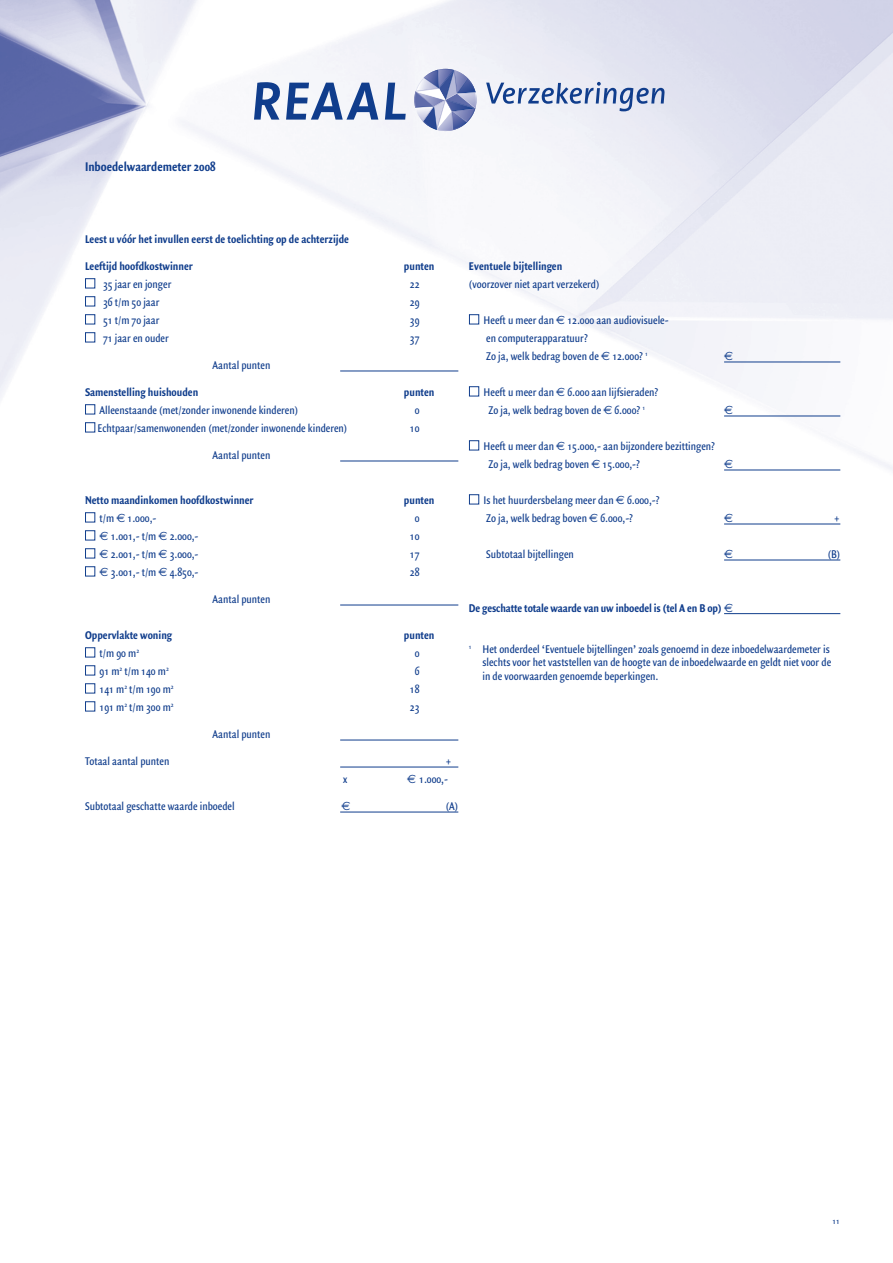
<style>
.page{position:relative;width:893px;height:1263px;background:#fff}
.page>*{position:absolute;margin:0;border:0;box-sizing:border-box;transform-origin:0 0}
.t1{font:700 13.5px "Quadraat Sans Con";color:#103d8c}
.t2{font:12px/18px "Quadraat Sans Con";color:#103d8c}
.t3{font:700 12px "Quadraat Sans Con";color:#103d8c}
.t4{font:12px "Euro Sans";color:#103d8c}
.t5{font:9px "Quadraat Sans Con";color:#103d8c}
.s1{font-family:"Euro Sans"}
.s2{font-family:"Euro Sans";font-weight:400}
</style>
<div class="page">
<img style="left:0;top:0;width:893px;height:525px">
<svg style="left:385px;top:69px;width:95px;height:62px"></svg>
<svg style="left:254px;top:82px;width:124px;height:38px"></svg>
<svg style="left:486px;top:82px;width:178px;height:29px"></svg>
<hr style="left:340px;top:371px;width:118px;height:1px;background:#103d8c">
<hr style="left:340px;top:461px;width:118px;height:1px;background:#103d8c">
<hr style="left:340px;top:605px;width:118px;height:1px;background:#103d8c">
<hr style="left:340px;top:740px;width:118px;height:1px;background:#103d8c">
<hr style="left:340px;top:767px;width:118px;height:1px;background:#103d8c">
<hr style="left:340px;top:812px;width:118px;height:1px;background:#103d8c">
<div style="left:85px;top:278px;width:10px;height:10px;border:1px solid #103d8c"></div>
<div style="left:85px;top:296px;width:10px;height:10px;border:1px solid #103d8c"></div>
<div style="left:85px;top:314px;width:10px;height:10px;border:1px solid #103d8c"></div>
<div style="left:85px;top:332px;width:10px;height:10px;border:1px solid #103d8c"></div>
<div style="left:85px;top:404px;width:10px;height:10px;border:1px solid #103d8c"></div>
<div style="left:85px;top:422px;width:10px;height:10px;border:1px solid #103d8c"></div>
<div style="left:85px;top:512px;width:10px;height:10px;border:1px solid #103d8c"></div>
<div style="left:85px;top:530px;width:10px;height:10px;border:1px solid #103d8c"></div>
<div style="left:85px;top:548px;width:10px;height:10px;border:1px solid #103d8c"></div>
<div style="left:85px;top:566px;width:10px;height:10px;border:1px solid #103d8c"></div>
<div style="left:85px;top:647px;width:10px;height:10px;border:1px solid #103d8c"></div>
<div style="left:85px;top:665px;width:10px;height:10px;border:1px solid #103d8c"></div>
<div style="left:85px;top:683px;width:10px;height:10px;border:1px solid #103d8c"></div>
<div style="left:85px;top:701px;width:10px;height:10px;border:1px solid #103d8c"></div>
<hr style="left:724px;top:362px;width:116px;height:1px;background:#103d8c">
<hr style="left:724px;top:416px;width:116px;height:1px;background:#103d8c">
<hr style="left:724px;top:470px;width:116px;height:1px;background:#103d8c">
<hr style="left:724px;top:524px;width:116px;height:1px;background:#103d8c">
<hr style="left:724px;top:560px;width:116px;height:1px;background:#103d8c">
<hr style="left:724px;top:613px;width:116px;height:1px;background:#103d8c">
<div style="left:469px;top:314px;width:10px;height:10px;border:1px solid #103d8c"></div>
<div style="left:469px;top:386px;width:10px;height:10px;border:1px solid #103d8c"></div>
<div style="left:469px;top:440px;width:10px;height:10px;border:1px solid #103d8c"></div>
<div style="left:469px;top:494px;width:10px;height:10px;border:1px solid #103d8c"></div>
<p class="t1" style="left:85px;top:159px;width:132px">Inboedelwaardemeter 2008</p>
<p class="t3" style="left:85px;top:232px;width:266px">Leest u vóór het invullen eerst de toelichting op de achterzijde</p>
<p class="t3" style="left:85px;top:259px;width:109px">Leeftijd hoofdkostwinner</p>
<p class="t3" style="left:404px;top:259px;width:32px">punten</p>
<p class="t2" style="left:103px;top:275px;width:70px">35 jaar en jonger</p>
<p class="t2" style="left:410px;top:275px;width:11px">22</p>
<p class="t2" style="left:103px;top:293px;width:58px">36 t/m 50 jaar</p>
<p class="t2" style="left:410px;top:293px;width:11px">29</p>
<p class="t2" style="left:103px;top:311px;width:58px">51 t/m 70 jaar</p>
<p class="t2" style="left:410px;top:311px;width:11px">39</p>
<p class="t2" style="left:103px;top:329px;width:67px">71 jaar en ouder</p>
<p class="t2" style="left:410px;top:329px;width:11px">37</p>
<p class="t2" style="left:213px;top:356px;width:59px">Aantal punten</p>
<p class="t3" style="left:85px;top:385px;width:115px">Samenstelling huishouden</p>
<p class="t3" style="left:404px;top:385px;width:32px">punten</p>
<p class="t2" style="left:100px;top:401px;width:200px">Alleenstaande (met/zonder inwonende kinderen)</p>
<p class="t2" style="left:415px;top:401px;width:6px">0</p>
<p class="t2" style="left:97px;top:419px;width:251px">Echtpaar/samenwonenden (met/zonder inwonende kinderen)</p>
<p class="t2" style="left:410px;top:419px;width:11px">10</p>
<p class="t2" style="left:213px;top:446px;width:59px">Aantal punten</p>
<p class="t3" style="left:85px;top:493px;width:170px">Netto maandinkomen hoofdkostwinner</p>
<p class="t3" style="left:404px;top:493px;width:32px">punten</p>
<p class="t2" style="left:100px;top:509px;width:58px">t/m <span class="s1">€</span> 1.000,-</p>
<p class="t2" style="left:415px;top:509px;width:6px">0</p>
<p class="t2" style="left:100px;top:527px;width:100px"><span class="s1">€</span> 1.001,- t/m <span class="s1">€</span> 2.000,-</p>
<p class="t2" style="left:410px;top:527px;width:11px">10</p>
<p class="t2" style="left:100px;top:545px;width:100px"><span class="s1">€</span> 2.001,- t/m <span class="s1">€</span> 3.000,-</p>
<p class="t2" style="left:410px;top:545px;width:11px">17</p>
<p class="t2" style="left:100px;top:563px;width:100px"><span class="s1">€</span> 3.001,- t/m <span class="s1">€</span> 4.850,-</p>
<p class="t2" style="left:410px;top:563px;width:11px">28</p>
<p class="t2" style="left:213px;top:590px;width:59px">Aantal punten</p>
<p class="t3" style="left:85px;top:628px;width:89px">Oppervlakte woning</p>
<p class="t3" style="left:404px;top:628px;width:32px">punten</p>
<p class="t2" style="left:100px;top:644px;width:41px">t/m 90 m<sup>2</sup></p>
<p class="t2" style="left:415px;top:644px;width:6px">0</p>
<p class="t2" style="left:100px;top:662px;width:71px">91 m<sup>2</sup> t/m 140 m<sup>2</sup></p>
<p class="t2" style="left:415px;top:662px;width:6px">6</p>
<p class="t2" style="left:100px;top:680px;width:75px">141 m<sup>2</sup> t/m 190 m<sup>2</sup></p>
<p class="t2" style="left:410px;top:680px;width:11px">18</p>
<p class="t2" style="left:100px;top:698px;width:75px">191 m<sup>2</sup> t/m 300 m<sup>2</sup></p>
<p class="t2" style="left:410px;top:698px;width:11px">23</p>
<p class="t2" style="left:213px;top:725px;width:59px">Aantal punten</p>
<p class="t2" style="left:85px;top:752px;width:86px">Totaal aantal punten</p>
<p class="t2" style="left:446px;top:752px;width:6px">+</p>
<p class="t2" style="left:343px;top:770px;width:6px">x</p>
<p class="t2" style="left:407px;top:770px;width:42px"><span class="s1">€</span> 1.000,-</p>
<p class="t2" style="left:85px;top:797px;width:151px">Subtotaal geschatte waarde inboedel</p>
<p class="t4" style="left:342px;top:799px;width:10px">€</p>
<p class="t2" style="left:446px;top:797px;width:14px">(A)</p>
<p class="t3" style="left:469px;top:259px;width:95px">Eventuele bijtellingen</p>
<p class="t2" style="left:469px;top:275px;width:132px">(voorzover niet apart verzekerd)</p>
<p class="t2" style="left:484px;top:311px;width:187px">Heeft u meer dan <span class="s1">€</span> 12.000 aan audiovisuele&shy;en computerapparatuur?<br>Zo ja, welk bedrag boven de <span class="s1">€</span> 12.000? <sup>1</sup></p>
<p class="t2" style="left:488px;top:383px;width:172px;text-indent:-5px">Heeft u meer dan <span class="s1">€</span> 6.000 aan lijfsieraden?<br>Zo ja, welk bedrag boven de <span class="s1">€</span> 6.000? <sup>1</sup></p>
<p class="t4" style="left:724px;top:349px;width:10px">€</p>
<p class="t4" style="left:724px;top:403px;width:10px">€</p>
<p class="t2" style="left:488px;top:437px;width:228px;text-indent:-5px">Heeft u meer dan <span class="s1">€</span> 15.000,- aan bijzondere bezittingen?<br>Zo ja, welk bedrag boven <span class="s1">€</span> 15.000,-?</p>
<p class="t4" style="left:724px;top:457px;width:10px">€</p>
<p class="t2" style="left:484px;top:491px;width:178px">Is het huurdersbelang meer dan <span class="s1">€</span> 6.000,-?<br>Zo ja, welk bedrag boven <span class="s1">€</span> 6.000,-?</p>
<p class="t4" style="left:724px;top:511px;width:10px">€</p>
<p class="t2" style="left:835px;top:509px;width:6px">+</p>
<p class="t2" style="left:486px;top:545px;width:89px">Subtotaal bijtellingen</p>
<p class="t4" style="left:724px;top:547px;width:10px">€</p>
<p class="t2" style="left:828px;top:545px;width:14px">(B)</p>
<p class="t3" style="left:469px;top:601px;width:266px">De geschatte totale waarde van uw inboedel is (tel A en B op) <span class="s2">€</span></p>
<p class="t2" style="left:482px;top:642px;width:350px;line-height:13.5px;text-align:justify;text-indent:-14px"><sup>1</sup> Het onderdeel ‘Eventuele bijtellingen’ zoals genoemd in deze inboedelwaardemeter is slechts voor het vaststellen van de hoogte van de inboedelwaarde en geldt niet voor de in de voorwaarden genoemde beperkingen.</p>
<p class="t5" style="left:833px;top:1216px;width:9px">11</p>
</div>
